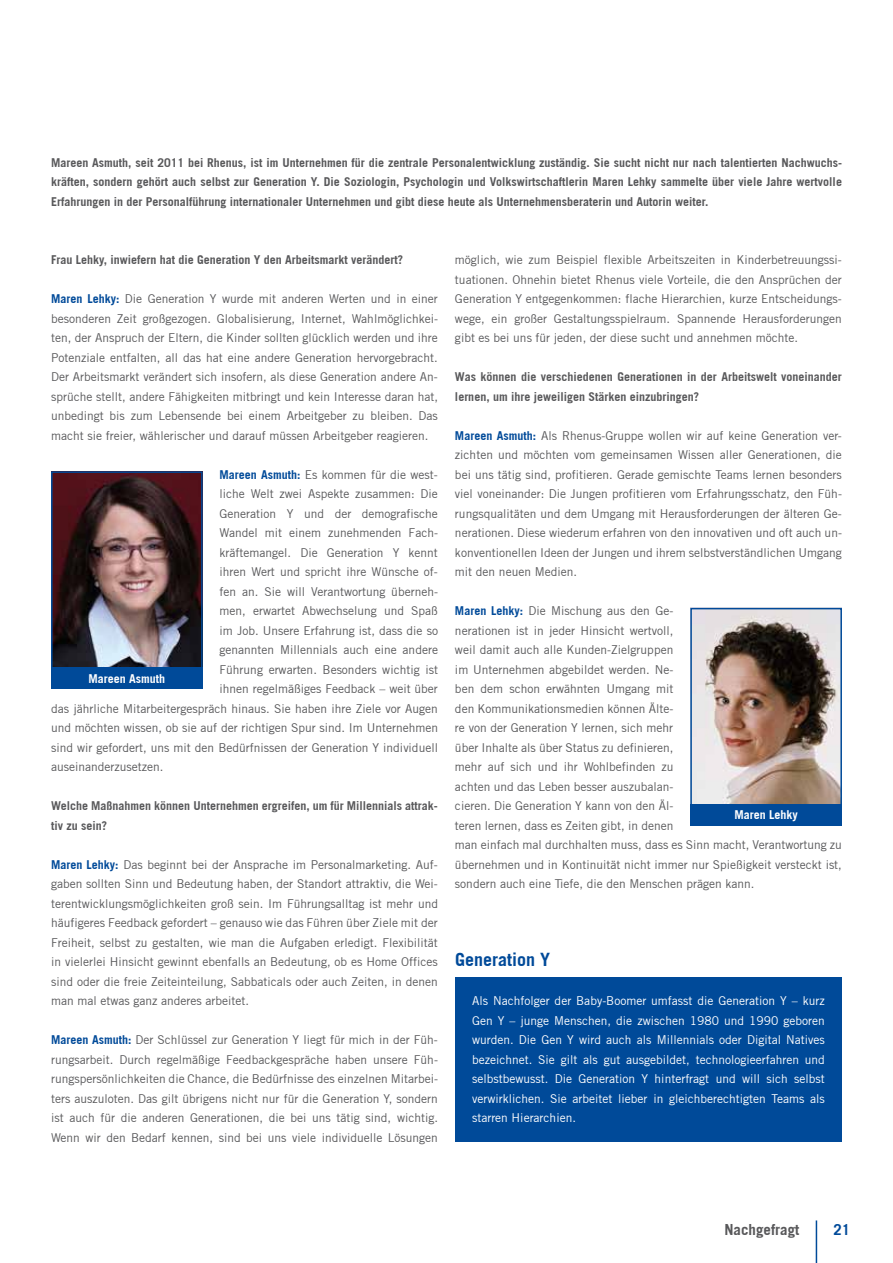
<style>
.page{position:relative;width:893px;height:1263px;background:#fff}
.page>*{position:absolute;margin:0;border:0;box-sizing:border-box;transform-origin:0 0}
.t1{font:700 18px "Trade Gothic";color:#004a99}
.t2{font:700 15px "Trade Gothic";color:#58585a}
.t3{font:700 15px "Trade Gothic";color:#004a99}
.t4{font:12px/19.5px "Trade Gothic";color:#58585a;text-align:justify}
.t5{font:700 12px/19.5px "Trade Gothic";color:#58585a}
.t6{font:12px/19.5px "Trade Gothic";color:#fff;text-align:justify}
.t7{font:700 12px "Trade Gothic";color:#fff}
.s1{font-weight:700;color:#004a99}
</style>
<div class="page">
<hr style="left:816px;top:1220px;width:1px;height:43px;background:#004a99">
<div style="left:455px;top:977px;width:387px;height:165px;background:#004a99"></div>
<img style="left:54px;top:474px;width:146px;height:194px">
<div style="left:51px;top:668px;width:152px;height:21px;background:#004a99"></div>
<div style="left:51px;top:471px;width:152px;height:218px;border:2px solid #004a99"></div>
<img style="left:693px;top:611px;width:146px;height:193px">
<div style="left:690px;top:804px;width:152px;height:21px;background:#004a99"></div>
<div style="left:690px;top:608px;width:152px;height:217px;border:2px solid #004a99"></div>
<p class="t5" style="left:51px;top:152px;width:792px;text-align:justify">Mareen Asmuth, seit 2011 bei Rhenus, ist im Unternehmen für die zentrale Personalentwicklung zuständig. Sie sucht nicht nur nach talentierten Nachwuchs&shy;kräften, sondern gehört auch selbst zur Generation Y. Die Soziologin, Psychologin und Volkswirtschaftlerin Maren Lehky sammelte über viele Jahre wertvolle Erfahrungen in der Personalführung internationaler Unternehmen und gibt diese heute als Unternehmensberaterin und Autorin weiter.</p>
<p class="t5" style="left:51px;top:250px;width:354px">Frau Lehky, inwiefern hat die Generation Y den Arbeitsmarkt verändert?</p>
<p class="t4" style="left:51px;top:289px;width:388px"><span class="s1">Maren Lehky:</span> Die Generation Y wurde mit anderen Werten und in einer besonderen Zeit großgezogen. Globalisierung, Internet, Wahlmöglichkei&shy;ten, der Anspruch der Eltern, die Kinder sollten glücklich werden und ihre Potenziale entfalten, all das hat eine andere Generation hervorgebracht.<br>Der Arbeitsmarkt verändert sich insofern, als diese Generation andere An&shy;sprüche stellt, andere Fähigkeiten mitbringt und kein Interesse daran hat, unbedingt bis zum Lebensende bei einem Arbeitgeber zu bleiben. Das macht sie freier, wählerischer und darauf müssen Arbeitgeber reagieren.</p>
<p class="t4" style="left:220px;top:464px;width:220px"><span class="s1">Mareen Asmuth:</span> Es kommen für die west-</p>
<p class="t4" style="left:220px;top:484px;width:220px">liche Welt zwei Aspekte zusammen: Die</p>
<p class="t4" style="left:220px;top:503px;width:220px">Generation Y und der demografische</p>
<p class="t4" style="left:220px;top:523px;width:220px">Wandel mit einem zunehmenden Fach-</p>
<p class="t4" style="left:220px;top:542px;width:220px">kräftemangel. Die Generation Y kennt</p>
<p class="t4" style="left:220px;top:562px;width:220px">ihren Wert und spricht ihre Wünsche of-</p>
<p class="t4" style="left:220px;top:581px;width:220px">fen an. Sie will Verantwortung überneh-</p>
<p class="t4" style="left:220px;top:601px;width:220px">men, erwartet Abwechselung und Spaß</p>
<p class="t4" style="left:220px;top:620px;width:220px">im Job. Unsere Erfahrung ist, dass die so</p>
<p class="t4" style="left:220px;top:640px;width:220px">genannten Millennials auch eine andere</p>
<p class="t4" style="left:220px;top:659px;width:220px">Führung erwarten. Besonders wichtig ist</p>
<p class="t4" style="left:220px;top:679px;width:220px">ihnen regelmäßiges Feedback – weit über</p>
<p class="t4" style="left:51px;top:698px;width:388px">das jährliche Mitarbeitergespräch hinaus. Sie haben ihre Ziele vor Augen</p>
<p class="t4" style="left:51px;top:718px;width:388px">und möchten wissen, ob sie auf der richtigen Spur sind. Im Unternehmen</p>
<p class="t4" style="left:51px;top:737px;width:388px">sind wir gefordert, uns mit den Bedürfnissen der Generation Y individuell</p>
<p class="t4" style="left:51px;top:757px;width:114px">auseinanderzusetzen.</p>
<p class="t5" style="left:51px;top:796px;width:388px">Welche Maßnahmen können Unternehmen ergreifen, um für Millennials attrak&shy;tiv zu sein?</p>
<p class="t4" style="left:51px;top:854px;width:388px"><span class="s1">Maren Lehky:</span> Das beginnt bei der Ansprache im Personalmarketing. Auf&shy;gaben sollten Sinn und Bedeutung haben, der Standort attraktiv, die Wei&shy;terentwicklungsmöglichkeiten groß sein. Im Führungsalltag ist mehr und häufigeres Feedback gefordert – genauso wie das Führen über Ziele mit der Freiheit, selbst zu gestalten, wie man die Aufgaben erledigt. Flexibilität in vielerlei Hinsicht gewinnt ebenfalls an Bedeutung, ob es Home Offices sind oder die freie Zeiteinteilung, Sabbaticals oder auch Zeiten, in denen man mal etwas ganz anderes arbeitet.</p>
<p class="t4" style="left:51px;top:1030px;width:388px"><span class="s1">Mareen Asmuth:</span> Der Schlüssel zur Generation Y liegt für mich in der Füh&shy;rungsarbeit. Durch regelmäßige Feedbackgespräche haben unsere Füh&shy;rungspersönlichkeiten die Chance, die Bedürfnisse des einzelnen Mitarbei&shy;ters auszuloten. Das gilt übrigens nicht nur für die Generation Y, sondern ist auch für die anderen Generationen, die bei uns tätig sind, wichtig.<br>Wenn wir den Bedarf kennen, sind bei uns viele individuelle Lösungen</p>
<p class="t7" style="left:88px;top:671px;width:78px">Mareen Asmuth</p>
<p class="t4" style="left:455px;top:250px;width:388px">möglich, wie zum Beispiel flexible Arbeitszeiten in Kinderbetreuungssi&shy;tuationen. Ohnehin bietet Rhenus viele Vorteile, die den Ansprüchen der Generation Y entgegenkommen: flache Hierarchien, kurze Entscheidungs&shy;wege, ein großer Gestaltungsspielraum. Spannende Herausforderungen gibt es bei uns für jeden, der diese sucht und annehmen möchte.</p>
<p class="t5" style="left:455px;top:367px;width:388px">Was können die verschiedenen Generationen in der Arbeitswelt voneinander lernen, um ihre jeweiligen Stärken einzubringen?</p>
<p class="t4" style="left:455px;top:425px;width:388px"><span class="s1">Mareen Asmuth:</span> Als Rhenus-Gruppe wollen wir auf keine Generation ver&shy;zichten und möchten vom gemeinsamen Wissen aller Generationen, die bei uns tätig sind, profitieren. Gerade gemischte Teams lernen besonders viel voneinander: Die Jungen profitieren vom Erfahrungsschatz, den Füh&shy;rungsqualitäten und dem Umgang mit Herausforderungen der älteren Ge&shy;nerationen. Diese wiederum erfahren von den innovativen und oft auch un&shy;konventionellen Ideen der Jungen und ihrem selbstverständlichen Umgang mit den neuen Medien.</p>
<p class="t4" style="left:455px;top:601px;width:388px;text-align:left"><span class="s1">Maren Lehky:</span> Die Mischung aus den Ge-<br>nerationen ist in jeder Hinsicht wertvoll,<br>weil damit auch alle Kunden-Zielgruppen<br>im Unternehmen abgebildet werden. Ne-<br>ben dem schon erwähnten Umgang mit<br>den Kommunikationsmedien können Älte-<br>re von der Generation Y lernen, sich mehr<br>über Inhalte als über Status zu definieren,<br>mehr auf sich und ihr Wohlbefinden zu<br>achten und das Leben besser auszubalan-<br>cieren. Die Generation Y kann von den Äl-<br>teren lernen, dass es Zeiten gibt, in denen<br>man einfach mal durchhalten muss, dass es Sinn macht, Verantwortung zu übernehmen und in Kontinuität nicht immer nur Spießigkeit versteckt ist, sondern auch eine Tiefe, die den Menschen prägen kann.</p>
<p class="t7" style="left:734px;top:807px;width:65px">Maren Lehky</p>
<h1 class="t1" style="left:455px;top:949px;width:97px">Generation Y</h1>
<p class="t6" style="left:472px;top:991px;width:354px">Als Nachfolger der Baby-Boomer umfasst die Generation Y – kurz Gen Y – junge Menschen, die zwischen 1980 und 1990 geboren wurden. Die Gen Y wird auch als Millennials oder Digital Natives bezeichnet. Sie gilt als gut ausgebildet, technologieerfahren und selbstbewusst. Die Generation Y hinterfragt und will sich selbst verwirklichen. Sie arbeitet lieber in gleichberechtigten Teams als starren Hierarchien.</p>
<p class="t2" style="left:724px;top:1220px;width:76px">Nachgefragt</p>
<p class="t3" style="left:833px;top:1220px;width:18px">21</p>
</div>
